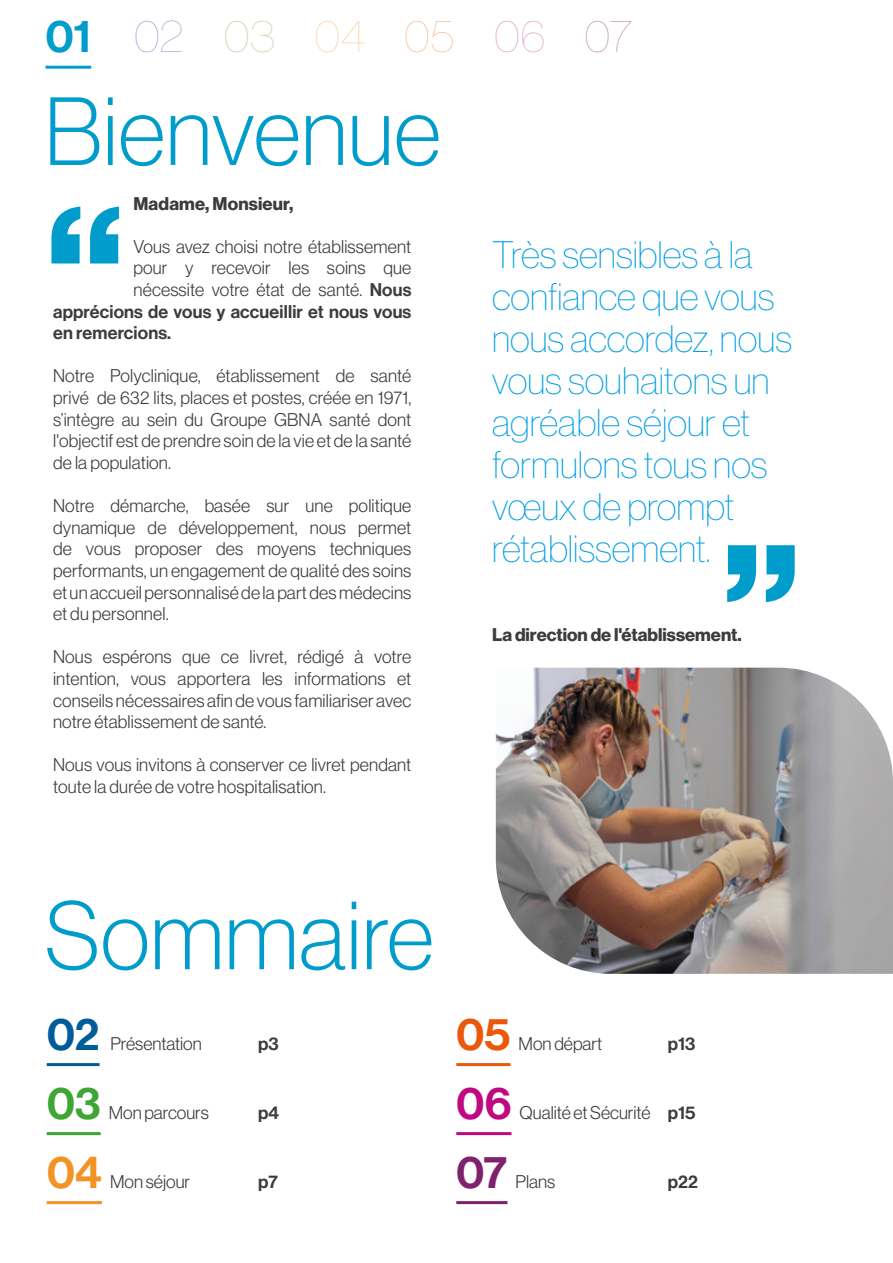
<style>
.page{position:relative;width:893px;height:1263px;background:#fff}
.page>*{position:absolute;margin:0;border:0;box-sizing:border-box;transform-origin:0 0}
.t1{font:100 94.5px "Neue Haas Display";letter-spacing:.01em;color:#009dcc}
.t2{font:45px "Neue Haas Display Mediu";color:#009dcc}
.t3{font:45px "Neue Haas Display Mediu";color:#005d9a}
.t4{font:45px "Neue Haas Display Mediu";color:#3fa535}
.t5{font:45px "Neue Haas Display Mediu";color:#f39325}
.t6{font:45px "Neue Haas Display Mediu";color:#ea580c}
.t7{font:45px "Neue Haas Display Mediu";color:#c00880}
.t8{font:45px "Neue Haas Display Mediu";color:#7e226e}
.t9{font:37.5px/42px "Neue Haas Display X Thin";color:#009fe3}
.t10{font:300 18px/21.6px "Neue Haas Display";letter-spacing:.01em;color:#3c3c3b;text-align:justify}
.t11{font:18px/21.6px "Neue Haas Display Mediu";letter-spacing:.01em;color:#3c3c3b}
.t12{font:700 18px "Neue Haas Display";color:#3c3c3b}
.s1{font-family:"Neue Haas Display XX Thin";color:#8ea5cc}
.s2{font-family:"Neue Haas Display XX Thin";color:#b0d199}
.s3{font-family:"Neue Haas Display XX Thin";color:#fbcb97}
.s4{font-family:"Neue Haas Display XX Thin";color:#f7b284}
.s5{font-family:"Neue Haas Display XX Thin";color:#dd99c3}
.s6{font-family:"Neue Haas Display XX Thin";color:#b98db1}
.s7{font-family:"Neue Haas Display Mediu";font-weight:400}
</style>
<div class="page">
<hr style="left:46px;top:66px;width:45px;height:3px;background:#009dcc">
<svg style="left:51px;top:207px;width:68px;height:56px"></svg>
<svg style="left:727px;top:545px;width:68px;height:57px"></svg>
<img style="left:496px;top:668px;width:397px;height:306px">
<hr style="left:47px;top:1063px;width:53px;height:3px;background:#005d9a">
<hr style="left:47px;top:1132px;width:54px;height:3px;background:#3fa535">
<hr style="left:47px;top:1201px;width:55px;height:3px;background:#f39325">
<hr style="left:456px;top:1063px;width:55px;height:3px;background:#ea580c">
<hr style="left:456px;top:1132px;width:55px;height:3px;background:#c00880">
<hr style="left:456px;top:1201px;width:51px;height:3px;background:#7e226e">
<h2 class="t2" style="left:46px;top:10px;width:588px">01 <span class="s1">02</span> <span class="s2">03</span> <span class="s3">04</span> <span class="s4">05</span> <span class="s5">06</span> <span class="s6">07</span></h2>
<h1 class="t1" style="left:45px;top:79px;width:398px">Bienvenue</h1>
<p class="t12" style="left:133px;top:193px;width:161px">Madame, Monsieur,</p>
<p class="t10" style="left:133px;top:236px;width:279px">Vous avez choisi notre établissement pour y recevoir les soins que nécessite votre état de santé. <span class="s7">Nous</span></p>
<p class="t11" style="left:53px;top:301px;width:360px">apprécions de vous y accueillir et nous vous en remercions.</p>
<p class="t10" style="left:53px;top:365px;width:360px">Notre Polyclinique, établissement de santé privé de 632 lits, places et postes, créée en 1971, s’intègre au sein du Groupe GBNA santé dont l'objectif est de prendre soin de la vie et de la santé de la population.</p>
<p class="t10" style="left:53px;top:495px;width:360px">Notre démarche, basée sur une politique dynamique de développement, nous permet de vous proposer des moyens techniques performants, un engagement de qualité des soins et un accueil personnalisé de la part des médecins et du personnel.</p>
<p class="t10" style="left:53px;top:646px;width:360px">Nous espérons que ce livret, rédigé à votre intention, vous apportera les informations et conseils nécessaires afin de vous familiariser avec notre établissement de santé.</p>
<p class="t10" style="left:53px;top:754px;width:360px">Nous vous invitons à conserver ce livret pendant toute la durée de votre hospitalisation.</p>
<h3 class="t9" style="left:492px;top:233px;width:301px">Très sensibles à la confiance que vous nous accordez, nous vous souhaitons un agréable séjour et formulons tous nos vœux de prompt rétablissement.</h3>
<p class="t12" style="left:492px;top:624px;width:251px">La direction de l'établissement.</p>
<h1 class="t1" style="left:45px;top:883px;width:390px">Sommaire</h1>
<h2 class="t3" style="left:47px;top:1008px;width:54px">02</h2>
<p class="t10" style="left:110px;top:1032px;width:93px">Présentation</p>
<p class="t11" style="left:258px;top:1033px;width:22px">p3</p>
<h2 class="t6" style="left:456px;top:1008px;width:56px">05</h2>
<p class="t10" style="left:519px;top:1032px;width:85px">Mon départ</p>
<p class="t11" style="left:668px;top:1033px;width:29px">p13</p>
<h2 class="t4" style="left:47px;top:1077px;width:55px">03</h2>
<p class="t10" style="left:109px;top:1101px;width:102px">Mon parcours</p>
<p class="t11" style="left:258px;top:1102px;width:22px">p4</p>
<h2 class="t7" style="left:456px;top:1077px;width:57px">06</h2>
<p class="t10" style="left:520px;top:1101px;width:177px">Qualité et Sécurité <span class="s7">p15</span></p>
<h2 class="t5" style="left:47px;top:1146px;width:57px">04</h2>
<p class="t10" style="left:110px;top:1170px;width:82px">Mon séjour</p>
<p class="t11" style="left:258px;top:1171px;width:21px">p7</p>
<h2 class="t8" style="left:456px;top:1146px;width:53px">07</h2>
<p class="t10" style="left:516px;top:1170px;width:41px">Plans</p>
<p class="t11" style="left:668px;top:1171px;width:32px">p22</p>
</div>
